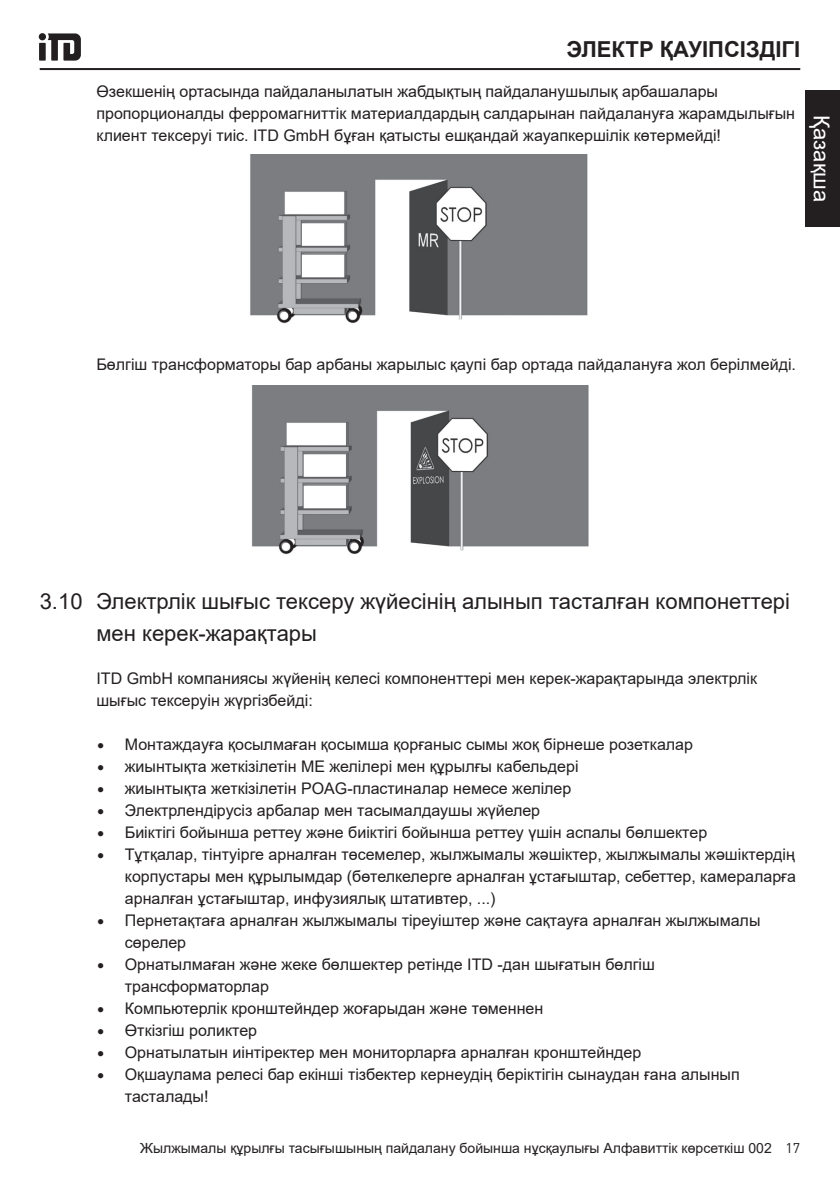
<style>
.page{position:relative;width:840px;height:1191px;background:#fff}
.page>*{position:absolute;margin:0;border:0;box-sizing:border-box;transform-origin:0 0}
.t1{font:22px/32px "Arial";color:#231f20}
.t2{font:700 22px "Arial";color:#231f20}
.t3{font:22px "Arial";color:#fff}
.t4{font:16px/22px "Arial";color:#231f20}
.t5{font:14px "Arial";color:#231f20}
.t6{font:14px "DINOT";color:#231f20}
.s1{font-family:"DINOT"}
</style>
<div class="page">
<hr style="left:40px;top:68px;width:759px;height:2px;background:#231f20">
<div style="left:805px;top:91px;width:34px;height:136px;background:#231f20"></div>
<svg style="left:39px;top:33px;width:42px;height:28px"></svg>
<img style="left:250px;top:155px;width:338px;height:169px">
<img style="left:252px;top:385px;width:337px;height:170px">
<h1 class="t2" style="left:566px;top:34px;width:235px">ЭЛЕКТР ҚАУІПСІЗДІГІ</h1>
<p class="t4" style="left:96px;top:80px;width:699px">Өзекшенің ортасында пайдаланылатын жабдықтың пайдаланушылық арбашалары пропорционалды ферромагниттік материалдардың салдарынан пайдалануға жарамдылығын клиент тексеруі тиіс. ITD GmbH бұған қатысты ешқандай жауапкершілік көтермейді!</p>
<h1 class="t3" style="left:836px;top:115px;width:88px;rotate:90deg">Қазақша</h1>
<p class="t4" style="left:96px;top:353px;width:700px">Бөлгіш трансформаторы бар арбаны жарылыс қаупі бар ортада пайдалануға жол берілмейді.</p>
<h1 class="t1" style="left:96px;top:585px;width:694px;text-indent:-57px">3.10 Электрлік шығыс тексеру жүйесінің алынып тасталған компонеттері мен керек-жарақтары</h1>
<p class="t4" style="left:96px;top:667px;width:661px">ITD GmbH компаниясы жүйенің келесі компоненттері мен керек-жарақтарында электрлік шығыс тексеруін жүргізбейді:</p>
<p class="t4" style="left:96px;top:733px;width:597px"><span class="s1">•</span> Монтаждауға қосылмаған қосымша қорғаныс сымы жоқ бірнеше розеткалар</p>
<p class="t4" style="left:96px;top:755px;width:483px"><span class="s1">•</span> жиынтықта жеткізілетін ME желілері мен құрылғы кабельдері</p>
<p class="t4" style="left:96px;top:777px;width:476px"><span class="s1">•</span> жиынтықта жеткізілетін POAG-пластиналар немесе желілер</p>
<p class="t4" style="left:96px;top:799px;width:445px"><span class="s1">•</span> Электрлендірусіз арбалар мен тасымалдаушы жүйелер</p>
<p class="t4" style="left:96px;top:821px;width:612px"><span class="s1">•</span> Биіктігі бойынша реттеу және биіктігі бойынша реттеу үшін аспалы бөлшектер</p>
<p class="t4" style="left:125px;top:843px;width:672px;text-align:justify;text-indent:-28px"><span class="s1">•</span> Тұтқалар, тінтуірге арналған төсемелер, жылжымалы жәшіктер, жылжымалы жәшіктердің корпустары мен құрылымдар (бөтелкелерге арналған ұстағыштар, себеттер, камераларға арналған ұстағыштар, инфузиялық штативтер, ...)</p>
<p class="t4" style="left:125px;top:909px;width:636px;text-indent:-28px"><span class="s1">•</span> Пернетақтаға арналған жылжымалы тіреуіштер және сақтауға арналған жылжымалы сөрелер</p>
<p class="t4" style="left:125px;top:953px;width:531px;text-indent:-28px"><span class="s1">•</span> Орнатылмаған және жеке бөлшектер ретінде ITD -дан шығатын бөлгіш трансформаторлар</p>
<p class="t4" style="left:96px;top:997px;width:448px"><span class="s1">•</span> Компьютерлік кронштейндер жоғарыдан және төменнен</p>
<p class="t4" style="left:96px;top:1019px;width:162px"><span class="s1">•</span> Өткізгіш роликтер</p>
<p class="t4" style="left:96px;top:1041px;width:546px"><span class="s1">•</span> Орнатылатын иінтіректер мен мониторларға арналған кронштейндер</p>
<p class="t4" style="left:125px;top:1063px;width:616px;text-indent:-28px"><span class="s1">•</span> Оқшаулама релесі бар екінші тізбектер кернеудің беріктігін сынаудан ғана алынып тасталады!</p>
<p class="t5" style="left:140px;top:1138px;width:632px">Жылжымалы құрылғы тасығышының пайдалану бойынша нұсқаулығы Алфавиттік көрсеткіш 002</p>
<p class="t6" style="left:785px;top:1137px;width:16px">17</p>
</div>
